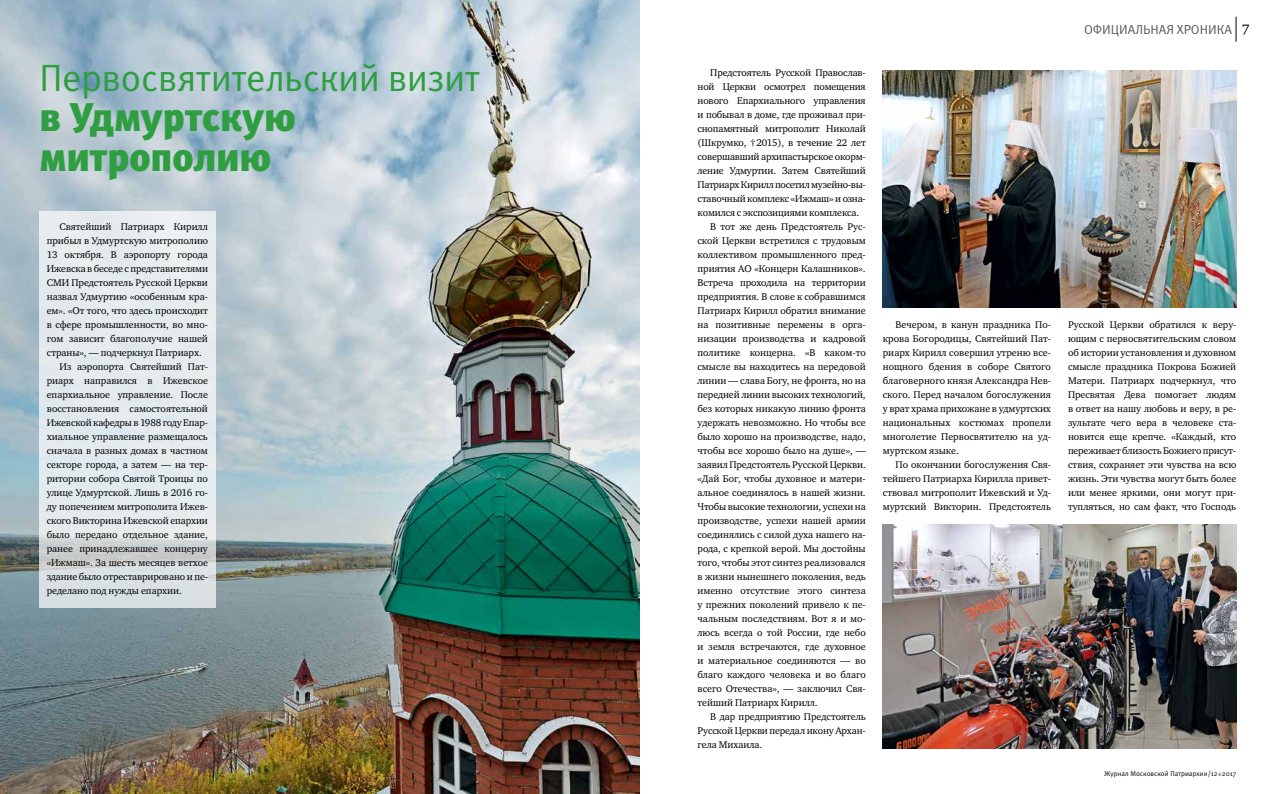
<style>
.page{position:relative;width:1276px;height:794px;background:#fff}
.page>*{position:absolute;margin:0;border:0;box-sizing:border-box;transform-origin:0 0}
.t1{font:900 40px/40px "Meta Pro";letter-spacing:-.02em;color:#2f9e41}
.t2{font:38px "Meta Pro";letter-spacing:-.015em;color:#2f9e41}
.t3{font:13px "Meta Pro";letter-spacing:-.005em;color:#58595b}
.t4{font:10px/14px "Charter ITC";letter-spacing:-.005em;color:#000;text-align:justify}
.t5{font:10px "Charter ITC";letter-spacing:-.03em;color:#000}
.t6{font:7px "Meta Pro";color:#000}
.s1{font-family:"Charter ITC";font-size:14px;color:#000}
</style>
<div class="page">
<svg style="left:1235px;top:17px;width:1px;height:25px"></svg>
<img style="left:883px;top:70px;width:353px;height:238px">
<img style="left:0;top:0;width:639px;height:794px">
<svg style="left:40px;top:211px;width:176px;height:397px;background:#e2e8ea"></svg>
<img style="left:883px;top:524px;width:353px;height:224px">
<h2 class="t2" style="left:39px;top:53px;width:442px">Первосвятительский визит</h2>
<h1 class="t1" style="left:39px;top:98px;width:258px">в Удмуртскую митрополию</h1>
<p class="t4" style="left:60px;top:219px;width:150px">Святейший Патриарх Кирилл</p>
<p class="t4" style="left:47px;top:233px;width:163px">прибыл в Удмуртскую митрополию</p>
<p class="t4" style="left:47px;top:247px;width:163px">13 октября. В аэропорту города</p>
<p class="t4" style="left:47px;top:261px;width:163px">Ижевска в беседе с представителями</p>
<p class="t4" style="left:47px;top:275px;width:163px">СМИ Предстоятель Русской Церкви</p>
<p class="t4" style="left:47px;top:289px;width:163px">назвал Удмуртию «особенным кра-</p>
<p class="t4" style="left:47px;top:303px;width:163px">ем». «От того, что здесь происходит</p>
<p class="t4" style="left:47px;top:317px;width:163px">в сфере промышленности, во мно-</p>
<p class="t4" style="left:47px;top:331px;width:163px">гом зависит благополучие нашей</p>
<p class="t4" style="left:47px;top:345px;width:157px">страны», — подчеркнул Патриарх.</p>
<p class="t4" style="left:60px;top:359px;width:149px">Из аэропорта Святейший Пат-</p>
<p class="t4" style="left:47px;top:373px;width:163px">риарх направился в Ижевское</p>
<p class="t4" style="left:47px;top:387px;width:163px">епархиальное управление. После</p>
<p class="t4" style="left:47px;top:401px;width:163px">восстановления самостоятельной</p>
<p class="t4" style="left:47px;top:415px;width:163px">Ижевской кафедры в 1988 году Епар-</p>
<p class="t4" style="left:47px;top:429px;width:163px">хиальное управление размещалось</p>
<p class="t4" style="left:47px;top:443px;width:163px">сначала в разных домах в частном</p>
<p class="t4" style="left:47px;top:457px;width:163px">секторе города, а затем — на тер-</p>
<p class="t4" style="left:47px;top:471px;width:163px">ритории собора Святой Троицы по</p>
<p class="t4" style="left:47px;top:485px;width:163px">улице Удмуртской. Лишь в 2016 го-</p>
<p class="t4" style="left:47px;top:499px;width:163px">ду попечением митрополита Ижев-</p>
<p class="t4" style="left:47px;top:513px;width:163px">ского Викторина Ижевской епархии</p>
<p class="t4" style="left:47px;top:527px;width:163px">было передано отдельное здание,</p>
<p class="t4" style="left:47px;top:541px;width:163px">ранее принадлежавшее концерну</p>
<p class="t4" style="left:47px;top:555px;width:163px">«Ижмаш». За шесть месяцев ветхое</p>
<p class="t4" style="left:47px;top:569px;width:163px">здание было отреставрировано и пе-</p>
<p class="t4" style="left:47px;top:583px;width:137px">ределано под нужды епархии.</p>
<p class="t4" style="left:710px;top:65px;width:157px">Предстоятель Русской Православ-</p>
<p class="t4" style="left:697px;top:79px;width:170px">ной Церкви осмотрел помещения</p>
<p class="t4" style="left:697px;top:93px;width:170px">нового Епархиального управления</p>
<p class="t4" style="left:697px;top:107px;width:170px">и побывал в доме, где проживал при-</p>
<p class="t4" style="left:697px;top:121px;width:170px">снопамятный митрополит Николай</p>
<p class="t4" style="left:697px;top:135px;width:170px">(Шкрумко, †2015), в течение 22 лет</p>
<p class="t4" style="left:697px;top:149px;width:170px">совершавший архипастырское окорм-</p>
<p class="t4" style="left:697px;top:163px;width:170px">ление Удмуртии. Затем Святейший</p>
<p class="t5" style="left:697px;top:178px;width:170px">Патриарх Кирилл посетил музейно-вы-</p>
<p class="t4" style="left:697px;top:191px;width:170px">ставочный комплекс «Ижмаш» и озна-</p>
<p class="t4" style="left:697px;top:205px;width:163px">комился с экспозициями комплекса.</p>
<p class="t4" style="left:710px;top:219px;width:157px">В тот же день Предстоятель Рус-</p>
<p class="t4" style="left:697px;top:233px;width:170px">ской Церкви встретился с трудовым</p>
<p class="t4" style="left:697px;top:247px;width:170px">коллективом промышленного пред-</p>
<p class="t4" style="left:697px;top:261px;width:170px">приятия АО «Концерн Калашников».</p>
<p class="t4" style="left:697px;top:275px;width:170px">Встреча проходила на территории</p>
<p class="t4" style="left:697px;top:289px;width:170px">предприятия. В слове к собравшимся</p>
<p class="t4" style="left:697px;top:303px;width:170px">Патриарх Кирилл обратил внимание</p>
<p class="t4" style="left:697px;top:317px;width:170px">на позитивные перемены в орга-</p>
<p class="t4" style="left:697px;top:331px;width:170px">низации производства и кадровой</p>
<p class="t4" style="left:697px;top:345px;width:170px">политике концерна. «В каком-то</p>
<p class="t4" style="left:697px;top:359px;width:170px">смысле вы находитесь на передовой</p>
<p class="t4" style="left:697px;top:373px;width:170px">линии — слава Богу, не фронта, но на</p>
<p class="t4" style="left:697px;top:387px;width:170px">передней линии высоких технологий,</p>
<p class="t4" style="left:697px;top:401px;width:170px">без которых никакую линию фронта</p>
<p class="t4" style="left:697px;top:415px;width:170px">удержать невозможно. Но чтобы все</p>
<p class="t4" style="left:697px;top:429px;width:170px">было хорошо на производстве, надо,</p>
<p class="t4" style="left:697px;top:443px;width:170px">чтобы все хорошо было на душе», —</p>
<p class="t4" style="left:697px;top:457px;width:170px">заявил Предстоятель Русской Церкви.</p>
<p class="t4" style="left:697px;top:471px;width:170px">«Дай Бог, чтобы духовное и матери-</p>
<p class="t4" style="left:697px;top:485px;width:170px">альное соединялось в нашей жизни.</p>
<p class="t4" style="left:697px;top:499px;width:170px">Чтобы высокие технологии, успехи на</p>
<p class="t4" style="left:697px;top:513px;width:170px">производстве, успехи нашей армии</p>
<p class="t4" style="left:697px;top:527px;width:170px">соединялись с силой духа нашего на-</p>
<p class="t4" style="left:697px;top:541px;width:170px">рода, с крепкой верой. Мы достойны</p>
<p class="t4" style="left:697px;top:555px;width:170px">того, чтобы этот синтез реализовался</p>
<p class="t4" style="left:697px;top:569px;width:170px">в жизни нынешнего поколения, ведь</p>
<p class="t4" style="left:697px;top:583px;width:170px">именно отсутствие этого синтеза</p>
<p class="t4" style="left:697px;top:597px;width:170px">у прежних поколений привело к пе-</p>
<p class="t4" style="left:697px;top:611px;width:170px">чальным последствиям. Вот я и мо-</p>
<p class="t4" style="left:697px;top:625px;width:170px">люсь всегда о той России, где небо</p>
<p class="t4" style="left:697px;top:639px;width:170px">и земля встречаются, где духовное</p>
<p class="t4" style="left:697px;top:653px;width:170px">и материальное соединяются — во</p>
<p class="t4" style="left:697px;top:667px;width:170px">благо каждого человека и во благо</p>
<p class="t4" style="left:697px;top:681px;width:170px">всего Отечества», — заключил Свя-</p>
<p class="t4" style="left:697px;top:695px;width:122px">тейший Патриарх Кирилл.</p>
<p class="t4" style="left:710px;top:709px;width:157px">В дар предприятию Предстоятель</p>
<p class="t4" style="left:697px;top:723px;width:170px">Русской Церкви передал икону Архан-</p>
<p class="t4" style="left:697px;top:737px;width:66px">гела Михаила.</p>
<p class="t4" style="left:883px;top:317px;width:170px;text-indent:13px">Вечером, в канун праздника По&shy;крова Богородицы, Святейший Пат&shy;риарх Кирилл совершил утреню все&shy;нощного бдения в соборе Святого благоверного князя Александра Нев&shy;ского. Перед началом богослужения у врат храма прихожане в удмуртских национальных костюмах пропели многолетие Первосвятителю на уд&shy;муртском языке.</p>
<p class="t4" style="left:883px;top:457px;width:170px;text-indent:13px">По окончании богослужения Свя&shy;тейшего Патриарха Кирилла привет&shy;ствовал митрополит Ижевский и Уд&shy;муртский Викторин. Предстоятель</p>
<h3 class="t3" style="left:1084px;top:21px;width:167px">ОФИЦИАЛЬНАЯ ХРОНИКА <span class="s1">7</span></h3>
<p class="t4" style="left:1068px;top:317px;width:170px">Русской Церкви обратился к веру&shy;ющим с первосвятительским словом об истории установления и духовном смысле праздника Покрова Божией Матери. Патриарх подчеркнул, что Пресвятая Дева помогает людям в -ответ на нашу любовь и веру, в ре&shy;зультате чего вера в человеке ста&shy;новится еще крепче. «Каждый, кто переживает близость Божиего присут&shy;ствия, сохраняет эти чувства на всю жизнь. Эти чувства могут быть более или менее яркими, они могут при&shy;тупляться, но сам факт, что Господь</p>
<p class="t6" style="left:1104px;top:769px;width:133px">Журнал Московской Патриархии/12 2017</p>
</div>
